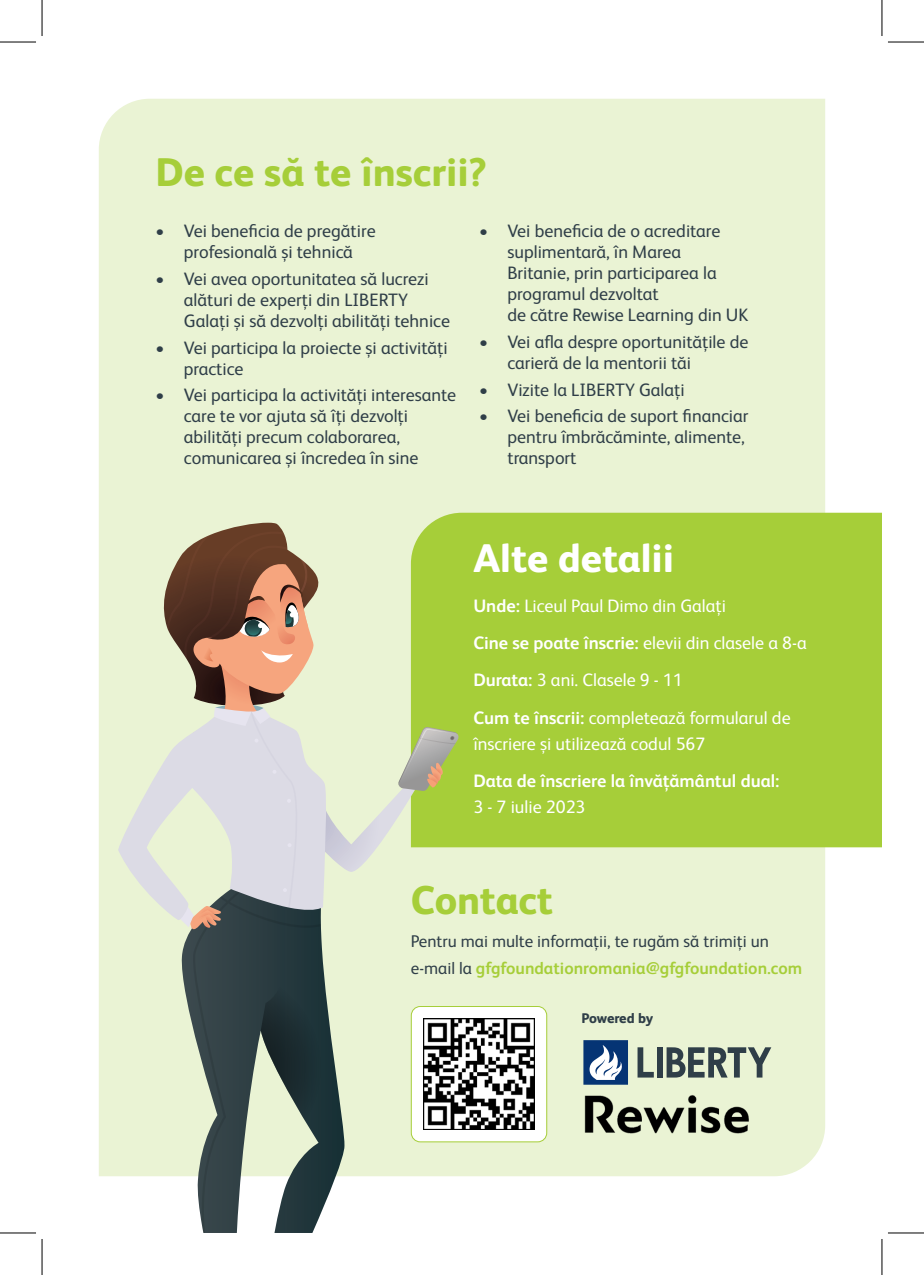
<style>
.page{position:relative;width:924px;height:1275px;background:#fff}
.page>*{position:absolute;margin:0;border:0;box-sizing:border-box;transform-origin:0 0}
.t1{font:800 40px "FS Albert";color:#a6ce39}
.t2{font:800 40px "FS Albert";color:#fff}
.t3{font:18px/21px "FS Albert";color:#2f3e48}
.t4{font:18px/26px "FS Albert";color:#fff}
.t5{font:700 18px/26px "FS Albert";color:#fff}
.t6{font:17px/27px "FS Albert";color:#2f3e48}
.t7{font:800 14px "FS Albert";letter-spacing:-.015em;color:#2f3e48}
.s1{font-weight:800}
.s2{font-weight:700}
.s3{font-weight:400}
.s4{font-weight:700;color:#a6ce39}
</style>
<div class="page">
<div style="left:99px;top:99px;width:725px;height:1077px;background:#eaf3d4"></div>
<div style="left:411px;top:513px;width:470px;height:334px;background:#a6ce39"></div>
<svg style="left:118px;top:523px;width:341px;height:710px;background:#c0c4ac"></svg>
<div style="left:411px;top:1006px;width:135px;height:135px;background:#fff;border-radius:9px"></div>
<div style="left:411px;top:1006px;width:136px;height:136px;border:1px solid #a6ce39;border-radius:9px"></div>
<svg style="left:637px;top:1047px;width:16px;height:30px"></svg>
<div style="left:656px;top:1047px;width:6px;height:30px;background:#2f3e48"></div>
<svg style="left:666px;top:1047px;width:105px;height:30px;background:#88948b"></svg>
<svg style="left:583px;top:1040px;width:44px;height:44px"></svg>
<img style="left:567px;top:1087px;width:200px;height:58px">
<img style="left:423px;top:1018px;width:111px;height:111px">
<hr style="left:0;top:42px;width:36px;height:1px;background:#000">
<hr style="left:887px;top:42px;width:36px;height:1px;background:#000">
<hr style="left:0;top:1232px;width:36px;height:1px;background:#000">
<hr style="left:887px;top:1232px;width:36px;height:1px;background:#000">
<hr style="left:42px;top:0;width:1px;height:36px;background:#000">
<hr style="left:42px;top:1239px;width:1px;height:36px;background:#000">
<hr style="left:881px;top:0;width:1px;height:36px;background:#000">
<hr style="left:881px;top:1239px;width:1px;height:36px;background:#000">
<p class="t1" style="left:155px;top:143px;width:332px">De ce să te înscrii?</p>
<p class="t3" style="left:155px;top:220px;width:221px;text-align:center"><span class="s1">•</span> Vei beneficia de pregătire profesională și tehnică</p>
<p class="t3" style="left:184px;top:267px;width:267px;text-indent:-28px"><span class="s1">•</span> Vei avea oportunitatea să lucrezi alături de experți din LIBERTY<br>Galați și să dezvolți abilități tehnice</p>
<p class="t3" style="left:184px;top:336px;width:265px;text-indent:-28px"><span class="s1">•</span> Vei participa la proiecte și activități practice</p>
<p class="t3" style="left:184px;top:384px;width:274px;text-indent:-28px"><span class="s1">•</span> Vei participa la activități interesante care te vor ajuta să îți dezvolți abilități precum colaborarea, comunicarea și încredea în sine</p>
<p class="t3" style="left:507px;top:220px;width:242px;text-indent:-28px"><span class="s1">•</span> Vei beneficia de o acreditare suplimentară, în Marea<br>Britanie, prin participarea la programul dezvoltat<br>de către Rewise Learning din UK</p>
<p class="t3" style="left:507px;top:330px;width:242px;text-indent:-28px"><span class="s1">•</span> Vei afla despre oportunitățile de carieră de la mentorii tăi</p>
<p class="t3" style="left:479px;top:378px;width:207px"><span class="s1">•</span> Vizite la LIBERTY Galați</p>
<p class="t3" style="left:507px;top:405px;width:242px;text-indent:-28px"><span class="s1">•</span> Vei beneficia de suport financiar pentru îmbrăcăminte, alimente, transport</p>
<p class="t2" style="left:473px;top:529px;width:202px">Alte detalii</p>
<p class="t4" style="left:473px;top:591px;width:254px"><span class="s2">Unde:</span> Liceul Paul Dimo din Galați</p>
<p class="t4" style="left:473px;top:629px;width:335px"><span class="s2">Cine se poate înscrie:</span> elevii din clasele a 8-a</p>
<p class="t4" style="left:473px;top:666px;width:211px"><span class="s2">Durata:</span> 3 ani. Clasele 9 - 11</p>
<p class="t4" style="left:473px;top:703px;width:319px"><span class="s2">Cum te înscrii:</span> completează formularul de înscriere și utilizează codul 567</p>
<p class="t5" style="left:473px;top:767px;width:307px">Data de înscriere la învățământul dual:<br><span class="s3">3 - 7 iulie 2023</span></p>
<p class="t1" style="left:411px;top:871px;width:144px">Contact</p>
<p class="t6" style="left:411px;top:926px;width:393px">Pentru mai multe informații, te rugăm să trimiți un e-mail la <span class="s4">gfgfoundationromania@gfgfoundation.com</span></p>
<p class="t7" style="left:581px;top:1008px;width:73px">Powered by</p>
</div>
